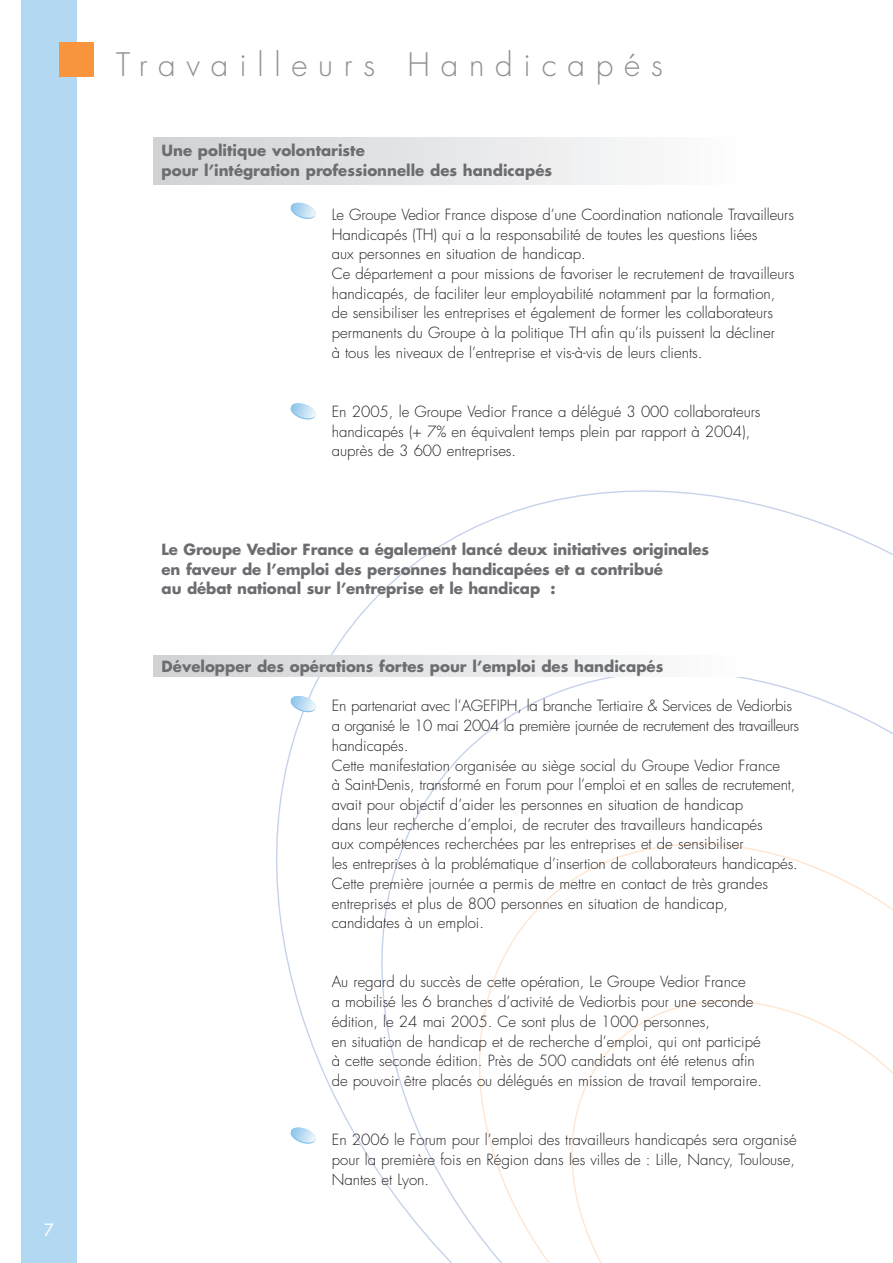
<style>
.page{position:relative;width:893px;height:1263px;background:#fff}
.page>*{position:absolute;margin:0;border:0;box-sizing:border-box;transform-origin:0 0}
.t1{font:300 31.5px "Futura";letter-spacing:.34em;color:#929090}
.t2{font:16.5px "Futura";color:#fff}
.t3{font:300 15px/19.6px "Futura";color:#231f20}
.t4{font:700 15px/19.5px "Futura";letter-spacing:-.005em;color:#6c6d70}
</style>
<div class="page">
<svg style="left:332px;top:621px;width:561px;height:633px"></svg>
<svg style="left:442px;top:806px;width:451px;height:457px"></svg>
<svg style="left:545px;top:974px;width:348px;height:289px"></svg>
<div style="left:154px;top:138px;width:593px;height:47px;background:linear-gradient(to right,#d0d1d4,#fdfefe)"></div>
<div style="left:154px;top:655px;width:593px;height:21px;background:linear-gradient(to right,#d0d1d4,#fdfefe)"></div>
<div style="left:21px;top:0;width:56px;height:1263px;background:#b3d8f1"></div>
<div style="left:60px;top:43px;width:34px;height:34px;background:#f7943c"></div>
<svg style="left:290px;top:202px;width:26px;height:17px"></svg>
<svg style="left:290px;top:403px;width:26px;height:17px"></svg>
<svg style="left:290px;top:695px;width:26px;height:18px"></svg>
<svg style="left:290px;top:1127px;width:26px;height:17px"></svg>
<p class="t2" style="left:44px;top:1222px;width:11px">7</p>
<h1 class="t1" style="left:116px;top:50px;width:548px">Travailleurs Handicapés</h1>
<p class="t4" style="left:162px;top:142px;width:392px">Une politique volontariste<br>pour l’intégration professionnelle des handicapés</p>
<p class="t3" style="left:332px;top:206px;width:464px">Le Groupe Vedior France dispose d’une Coordination nationale Travailleurs Handicapés (TH) qui a la responsabilité de toutes les questions liées<br>aux personnes en situation de handicap.<br>Ce département a pour missions de favoriser le recrutement de travailleurs handicapés, de faciliter leur employabilité notamment par la formation, de sensibiliser les entreprises et également de former les collaborateurs permanents du Groupe à la politique TH afin qu’ils puissent la décliner<br>à tous les niveaux de l’entreprise et vis-à-vis de leurs clients.</p>
<p class="t3" style="left:332px;top:403px;width:430px">En 2005, le Groupe Vedior France a délégué 3 000 collaborateurs handicapés (+ 7% en équivalent temps plein par rapport à 2004), auprès de 3 600 entreprises.</p>
<p class="t4" style="left:162px;top:541px;width:549px">Le Groupe Vedior France a également lancé deux initiatives originales en faveur de l’emploi des personnes handicapées et a contribué<br>au débat national sur l’entreprise et le handicap :</p>
<p class="t4" style="left:162px;top:657px;width:503px">Développer des opérations fortes pour l’emploi des handicapés</p>
<p class="t3" style="left:332px;top:697px;width:469px">En partenariat avec l’AGEFIPH, la branche Tertiaire &amp; Services de Vediorbis a organisé le 10 mai 2004 la première journée de recrutement des travailleurs handicapés.<br>Cette manifestation organisée au siège social du Groupe Vedior France<br>à Saint-Denis, transformé en Forum pour l’emploi et en salles de recrutement, avait pour objectif d’aider les personnes en situation de handicap<br>dans leur recherche d’emploi, de recruter des travailleurs handicapés<br>aux compétences recherchées par les entreprises et de sensibiliser<br>les entreprises à la problématique d’insertion de collaborateurs handicapés.<br>Cette première journée a permis de mettre en contact de très grandes entreprises et plus de 800 personnes en situation de handicap, candidates à un emploi.</p>
<p class="t3" style="left:332px;top:973px;width:432px">Au regard du succès de cette opération, Le Groupe Vedior France<br>a mobilisé les 6 branches d’activité de Vediorbis pour une seconde édition, le 24 mai 2005. Ce sont plus de 1000 personnes,<br>en situation de handicap et de recherche d’emploi, qui ont participé à cette seconde édition. Près de 500 candidats ont été retenus afin de pouvoir être placés ou délégués en mission de travail temporaire.</p>
<p class="t3" style="left:332px;top:1131px;width:466px;text-align:justify">En 2006 le Forum pour l’emploi des travailleurs handicapés sera organisé pour la première fois en Région dans les villes de : Lille, Nancy, Toulouse, Nantes et Lyon.</p>
</div>
